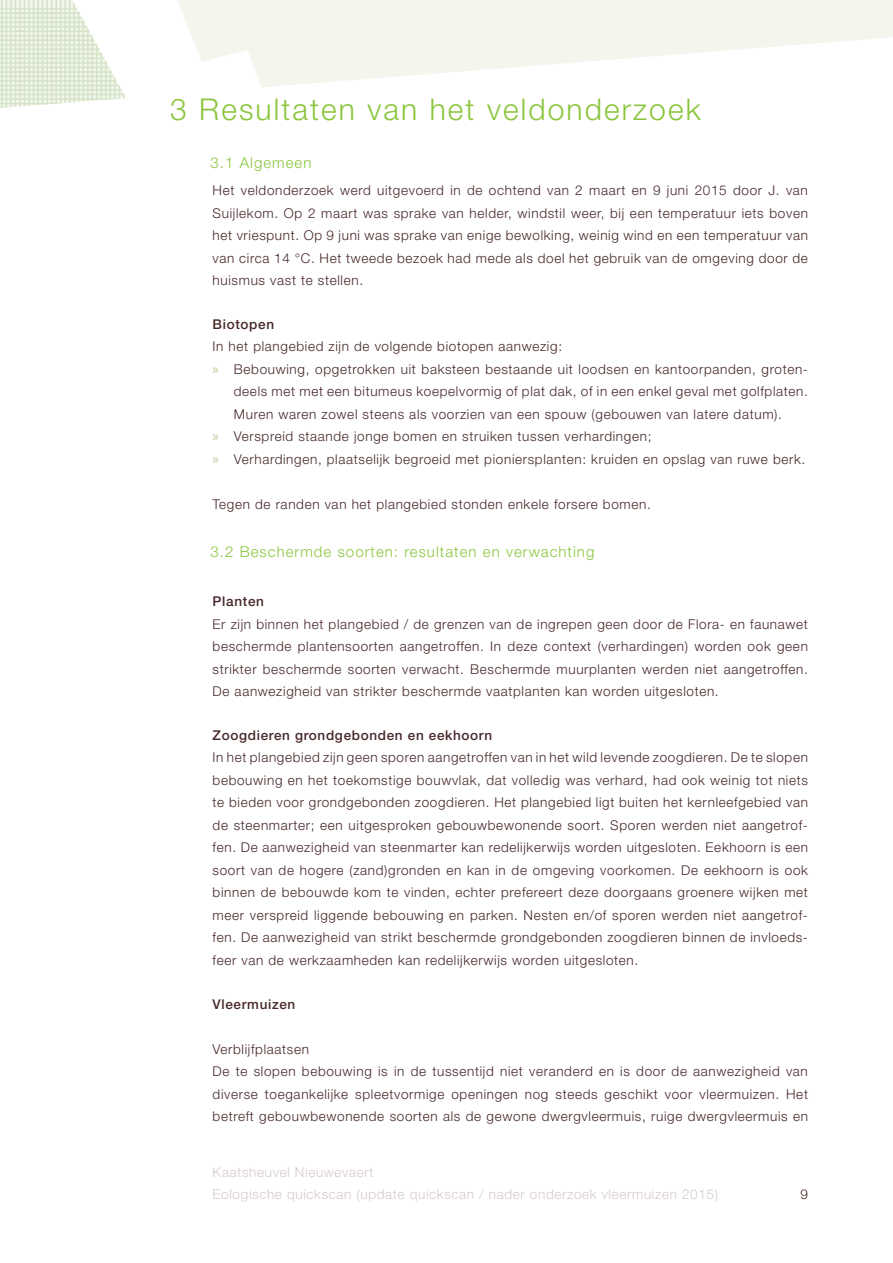
<style>
.page{position:relative;width:893px;height:1263px;background:#fff}
.page>*{position:absolute;margin:0;border:0;box-sizing:border-box;transform-origin:0 0}
.t1{font:300 30px "Helvetica Neue LT Pro";letter-spacing:.07em;color:#8bc63e}
.t2{font:300 15px "Helvetica Neue LT Pro";letter-spacing:.07em;color:#8bc63e}
.t3{font:300 13.5px/22.5px "Helvetica Neue LT Pro";letter-spacing:.05em;color:#472829;text-align:justify}
.t4{font:300 13.5px/22.5px "Helvetica Neue LT Pro";letter-spacing:.05em;color:#d6caca}
.t5{font:500 13.5px "Helvetica Neue LT Pro";letter-spacing:.05em;color:#472829}
.s1{font-family:"Myriad Pro";font-weight:400;font-size:15px;color:#b4cc95}
</style>
<div class="page">
<svg style="left:125px;top:0;width:768px;height:98px;fill:#f2f6ec"></svg>
<svg style="left:0;top:0;width:125px;height:108px"></svg>
<p class="t1" style="left:170px;top:91px;width:532px">3 Resultaten van het veldonderzoek</p>
<p class="t2" style="left:210px;top:154px;width:103px">3.1 Algemeen</p>
<p class="t3" style="left:213px;top:179px;width:597px">Het veldonderzoek werd uitgevoerd in de ochtend van 2 maart en 9 juni 2015 door J. van Suijlekom. Op 2 maart was sprake van helder, windstil weer, bij een temperatuur iets boven het vriespunt. Op 9 juni was sprake van enige bewolking, weinig wind en een temperatuur van van circa 14 °C. Het tweede bezoek had mede als doel het gebruik van de omgeving door de huismus vast te stellen.</p>
<p class="t5" style="left:213px;top:316px;width:63px">Biotopen</p>
<p class="t3" style="left:213px;top:335px;width:351px">In het plangebied zijn de volgende biotopen aanwezig:</p>
<p class="t3" style="left:234px;top:357px;width:576px;text-indent:-21px"><span class="s1">»</span> Bebouwing, opgetrokken uit baksteen bestaande uit loodsen en kantoorpanden, groten&shy;deels met met een bitumeus koepelvormig of plat dak, of in een enkel geval met golfplaten.<br>Muren waren zowel steens als voorzien van een spouw (gebouwen van latere datum).</p>
<p class="t3" style="left:213px;top:425px;width:440px"><span class="s1">»</span> Verspreid staande jonge bomen en struiken tussen verhardingen;</p>
<p class="t3" style="left:213px;top:447px;width:594px"><span class="s1">»</span> Verhardingen, plaatselijk begroeid met pioniersplanten: kruiden en opslag van ruwe berk.</p>
<p class="t3" style="left:213px;top:492px;width:440px">Tegen de randen van het plangebied stonden enkele forsere bomen.</p>
<p class="t2" style="left:210px;top:542px;width:385px">3.2 Beschermde soorten: resultaten en verwachting</p>
<p class="t5" style="left:213px;top:593px;width:53px">Planten</p>
<p class="t3" style="left:213px;top:612px;width:597px">Er zijn binnen het plangebied / de grenzen van de ingrepen geen door de Flora- en faunawet beschermde plantensoorten aangetroffen. In deze context (verhardingen) worden ook geen strikter beschermde soorten verwacht. Beschermde muurplanten werden niet aangetroffen.<br>De aanwezigheid van strikter beschermde vaatplanten kan worden uitgesloten.</p>
<p class="t5" style="left:213px;top:727px;width:281px">Zoogdieren grondgebonden en eekhoorn</p>
<p class="t3" style="left:213px;top:746px;width:597px">In het plangebied zijn geen sporen aangetroffen van in het wild levende zoogdieren. De te slopen bebouwing en het toekomstige bouwvlak, dat volledig was verhard, had ook weinig tot niets te bieden voor grondgebonden zoogdieren. Het plangebied ligt buiten het kernleefgebied van de steenmarter; een uitgesproken gebouwbewonende soort. Sporen werden niet aangetrof&shy;fen. De aanwezigheid van steenmarter kan redelijkerwijs worden uitgesloten. Eekhoorn is een soort van de hogere (zand)gronden en kan in de omgeving voorkomen. De eekhoorn is ook binnen de bebouwde kom te vinden, echter prefereert deze doorgaans groenere wijken met meer verspreid liggende bebouwing en parken. Nesten en/of sporen werden niet aangetrof&shy;fen. De aanwezigheid van strikt beschermde grondgebonden zoogdieren binnen de invloeds&shy;feer van de werkzaamheden kan redelijkerwijs worden uitgesloten.</p>
<p class="t5" style="left:213px;top:996px;width:84px">Vleermuizen</p>
<p class="t3" style="left:213px;top:1037px;width:98px">Verblijfplaatsen</p>
<p class="t3" style="left:213px;top:1060px;width:597px">De te slopen bebouwing is in de tussentijd niet veranderd en is door de aanwezigheid van diverse toegankelijke spleetvormige openingen nog steeds geschikt voor vleermuizen. Het betreft gebouwbewonende soorten als de gewone dwergvleermuis, ruige dwergvleermuis en</p>
<p class="t4" style="left:213px;top:1160px;width:507px">Kaatsheuvel Nieuwevaert<br>Eologische quickscan (update quickscan / nader onderzoek vleermuizen 2015)</p>
<p class="t3" style="left:800px;top:1183px;width:9px">9</p>
</div>
